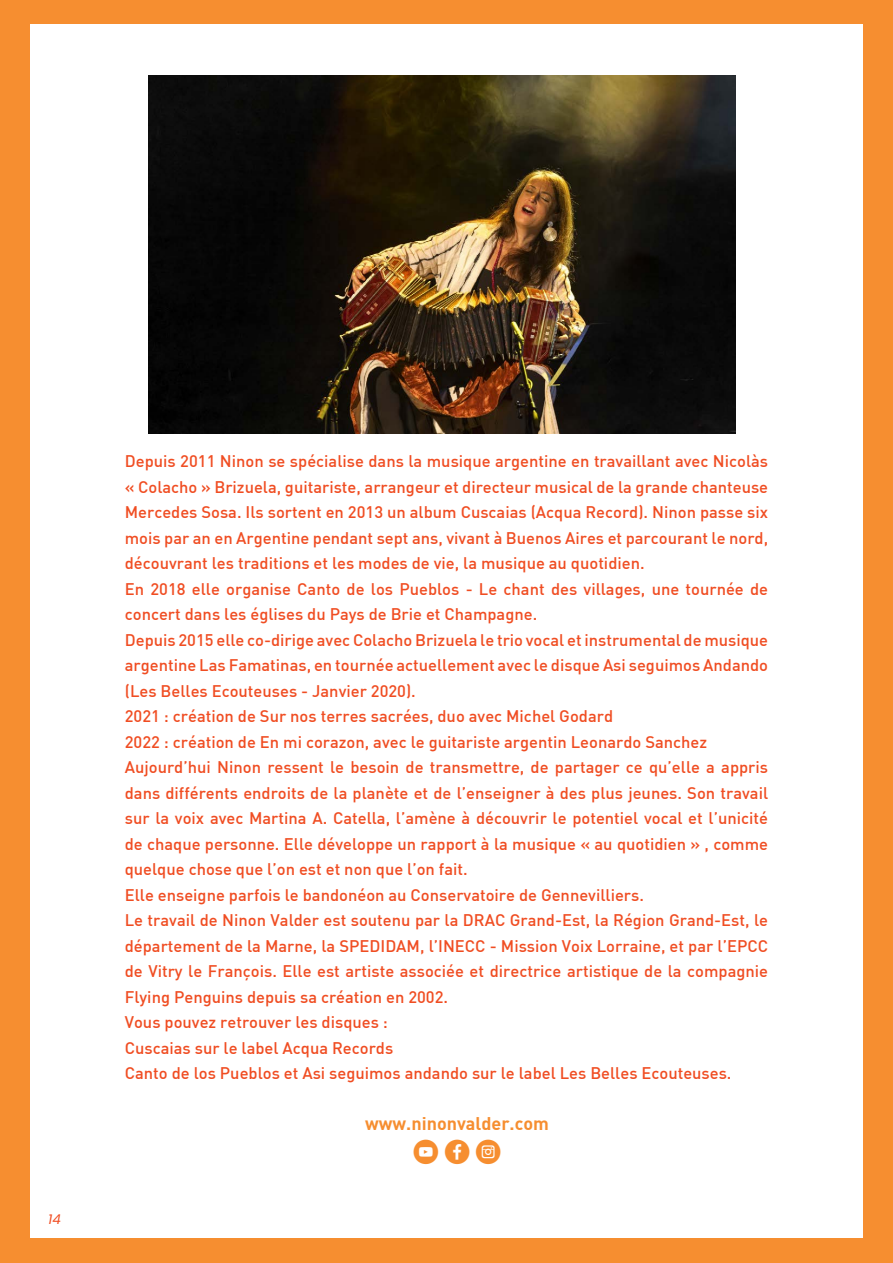
<style>
.page{position:relative;width:893px;height:1263px;background:#fff}
.page>*{position:absolute;margin:0;border:0;box-sizing:border-box;transform-origin:0 0}
.t1{font:25.5px "Smartphone Pro";color:#f68e30}
.t2{font:18px "DIN Bold";color:#f68e30}
.t3{font:500 16.5px/25.5px "DIN";color:#f04d22}
.t4{font:italic 13.5px "Poppins";color:#f04d22}
</style>
<div class="page">
<div style="left:0;top:0;width:893px;height:23px;background:#f68e30"></div>
<div style="left:0;top:1px;width:29px;height:1262px;background:#f68e30"></div>
<div style="left:864px;top:0;width:29px;height:1260px;background:#f68e30"></div>
<div style="left:0;top:1238px;width:893px;height:24px;background:#f68e30"></div>
<img style="left:148px;top:76px;width:587px;height:357px">
<p class="t4" style="left:48px;top:1211px;width:14px">14</p>
<p class="t3" style="left:125px;top:448px;width:645px">Depuis 2011 Ninon se spécialise dans la musique argentine en travaillant avec Nicolàs « Colacho » Brizuela, guitariste, arrangeur et directeur musical de la grande chanteuse Mercedes Sosa. Ils sortent en 2013 un album Cuscaias (Acqua Record). Ninon passe six mois par an en Argentine pendant sept ans, vivant à Buenos Aires et parcourant le nord, découvrant les traditions et les modes de vie, la musique au quotidien.<br>En 2018 elle organise Canto de los Pueblos - Le chant des villages, une tournée de concert dans les églises du Pays de Brie et Champagne.<br>Depuis 2015 elle co-dirige avec Colacho Brizuela le trio vocal et instrumental de musique argentine Las Famatinas, en tournée actuellement avec le disque Asi seguimos Andando (Les Belles Ecouteuses - Janvier 2020).<br>2021 : création de Sur nos terres sacrées, duo avec Michel Godard<br>2022 : création de En mi corazon, avec le guitariste argentin Leonardo Sanchez Aujourd’hui Ninon ressent le besoin de transmettre, de partager ce qu’elle a appris dans différents endroits de la planète et de l’enseigner à des plus jeunes. Son travail sur la voix avec Martina A. Catella, l’amène à découvrir le potentiel vocal et l’unicité de chaque personne. Elle développe un rapport à la musique « au quotidien » , comme quelque chose que l’on est et non que l’on fait.<br>Elle enseigne parfois le bandonéon au Conservatoire de Gennevilliers.<br>Le travail de Ninon Valder est soutenu par la DRAC Grand-Est, la Région Grand-Est, le département de la Marne, la SPEDIDAM, l’INECC - Mission Voix Lorraine, et par l’EPCC de Vitry le François. Elle est artiste associée et directrice artistique de la compagnie Flying Penguins depuis sa création en 2002.<br>Vous pouvez retrouver les disques :<br>Cuscaias sur le label Acqua Records<br>Canto de los Pueblos et Asi seguimos andando sur le label Les Belles Ecouteuses.</p>
<p class="t2" style="left:365px;top:1112px;width:185px">www.ninonvalder.com</p>
<h1 class="t1" style="left:413px;top:1139px;width:89px">y f l</h1>
</div>
